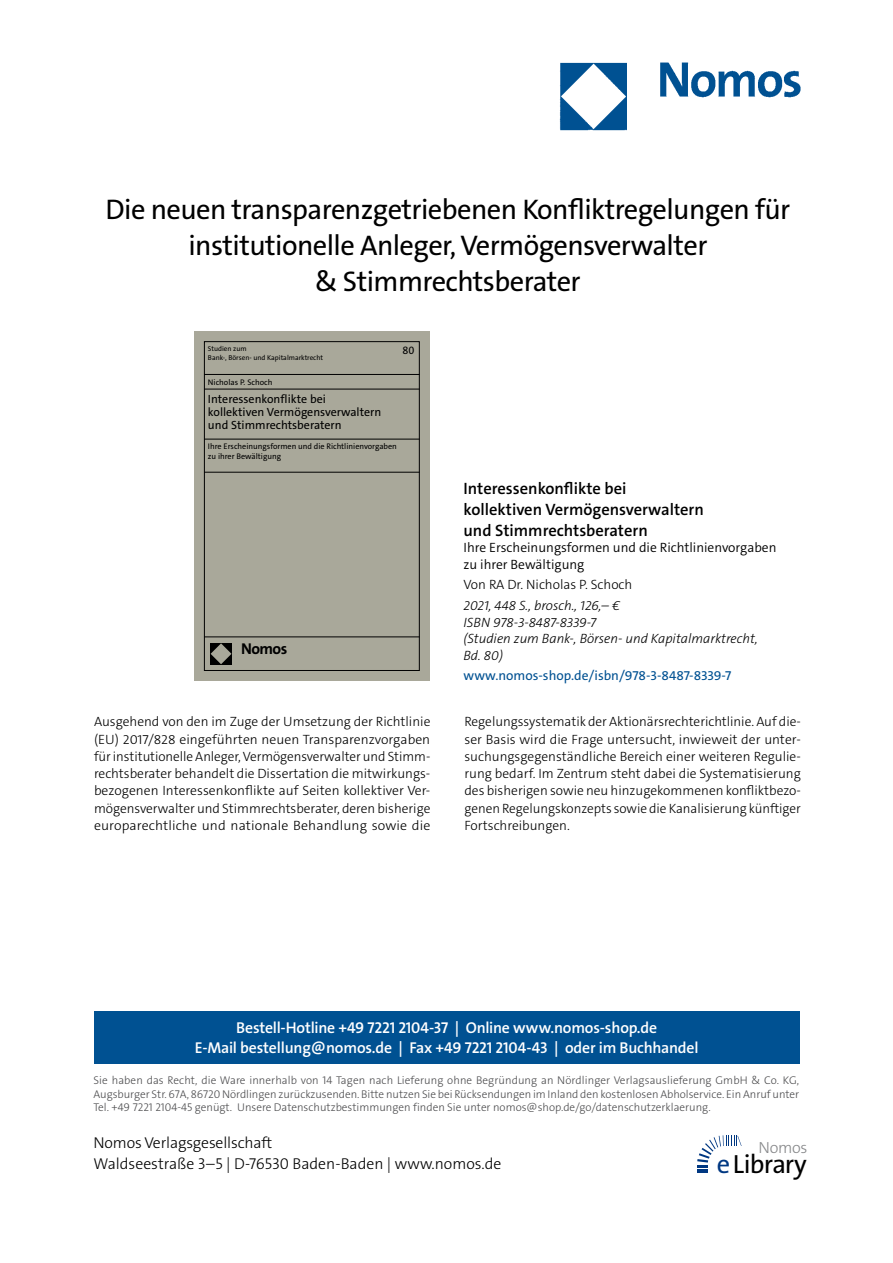
<style>
.page{position:relative;width:893px;height:1263px;background:#fff}
.page>*{position:absolute;margin:0;border:0;box-sizing:border-box;transform-origin:0 0}
.t1{font:28.5px/36px "The Sans Os F";letter-spacing:-.02em;color:#000;text-align:center}
.t2{font:26.4px "The Sans Os F";letter-spacing:-.03em;color:#000}
.t3{font:600 16.5px/21px "The Sans C5";color:#000}
.t4{font:300 16.2px "The Sans Os F";letter-spacing:-.02em;color:#87888a}
.t5{font:600 15.75px/21px "The Sans Os F";letter-spacing:-.01em;color:#fff;text-align:center}
.t6{font:300 15.75px/21px "The Sans Os F";color:#000}
.t7{font:700 15.75px "The Sans C5";letter-spacing:-.035em;color:#000}
.t8{font:300 13.5px/17.2px "The Sans C5";color:#000;text-align:justify}
.t9{font:italic 300 13.5px/16.5px "The Sans C5";color:#000}
.t10{font:300 13.5px/16.5px "The Sans C5";color:#000}
.t11{font:13.5px "The Sans C5";color:#005192}
.t12{font:12px/13px "The Sans C5";color:#000}
.t13{font:300 11.25px/13.5px "The Sans Os F";color:#4b4b4d;text-align:justify}
.t14{font:10.8px "The Sans C5";color:#000}
.t15{font:8.1px/9.8px "The Sans C5";color:#000}
.t16{font:7.05px/8.4px "The Sans C5";color:#000}
.s1{color:#003882}
</style>
<div class="page">
<img style="left:559px;top:62px;width:242px;height:69px">
<div style="left:94px;top:1011px;width:705px;height:52px;background:#005192"></div>
<svg style="left:697px;top:1135px;width:45px;height:38px"></svg>
<div style="left:194px;top:331px;width:236px;height:349px;background:#a9a89a"></div>
<div style="left:204px;top:341px;width:216px;height:330px;border:1px solid #000"></div>
<hr style="left:204px;top:374px;width:216px;height:1px;background:#000">
<hr style="left:204px;top:389px;width:216px;height:1px;background:#000">
<hr style="left:204px;top:439px;width:216px;height:1px;background:#000">
<hr style="left:204px;top:472px;width:216px;height:1px;background:#000">
<hr style="left:204px;top:637px;width:216px;height:1px;background:#000">
<div style="left:210px;top:643px;width:22px;height:22px;background:#000"></div>
<svg style="left:211px;top:643px;width:20px;height:21px"></svg>
<h1 class="t1" style="left:106px;top:194px;width:686px">Die neuen transparenzgetriebenen Konfliktregelungen für institutionelle Anleger, Vermögensverwalter<br>&amp; Stimmrechtsberater</h1>
<p class="t16" style="left:208px;top:345px;width:117px">Studien zum<br>Bank-, Börsen- und Kapitalmarktrecht</p>
<p class="t14" style="left:402px;top:343px;width:13px">80</p>
<p class="t15" style="left:208px;top:377px;width:66px">Nicholas P. Schoch</p>
<p class="t12" style="left:208px;top:392px;width:175px">Interessenkonflikte bei kollektiven Vermögensverwaltern und Stimmrechtsberatern</p>
<p class="t15" style="left:208px;top:441px;width:191px">Ihre Erscheinungsformen und die Richtlinienvorgaben zu ihrer Bewältigung</p>
<p class="t7" style="left:241px;top:638px;width:48px">Nomos</p>
<p class="t3" style="left:463px;top:478px;width:242px">Interessenkonflikte bei kollektiven Vermögensverwaltern und Stimmrechtsberatern</p>
<p class="t10" style="left:463px;top:539px;width:314px">Ihre Erscheinungsformen und die Richtlinienvorgaben zu ihrer Bewältigung</p>
<p class="t8" style="left:463px;top:576px;width:170px">Von RA Dr. Nicholas P. Schoch</p>
<p class="t9" style="left:463px;top:597px;width:296px">2021, 448 S., brosch., 126,– €<br>ISBN 978-3-8487-8339-7<br>(Studien zum Bank-, Börsen- und Kapitalmarktrecht,<br>Bd. 80)</p>
<p class="t11" style="left:463px;top:667px;width:269px">www.nomos-shop.de/isbn/978-3-8487-8339-7</p>
<p class="t8" style="left:94px;top:713px;width:338px">Ausgehend von den im Zuge der Umsetzung der Richtlinie (EU) 2017/828 eingeführten neuen Transparenzvorgaben für institutionelle Anleger, Vermögensverwalter und Stimm&shy;rechtsberater behandelt die Dissertation die mitwirkungs&shy;bezogenen Interessenkonflikte auf Seiten kollektiver Ver&shy;mögensverwalter und Stimmrechtsberater, deren bisherige europarechtliche und nationale Behandlung sowie die</p>
<p class="t8" style="left:464px;top:713px;width:338px">Regelungssystematik der Aktionärsrechterichtlinie. Auf die&shy;ser Basis wird die Frage untersucht, inwieweit der unter&shy;suchungsgegenständliche Bereich einer weiteren Regulie&shy;rung bedarf. Im Zentrum steht dabei die Systematisierung des bisherigen sowie neu hinzugekommenen konfliktbezo&shy;genen Regelungskonzepts sowie die Kanalisierung künftiger Fortschreibungen.</p>
<p class="t5" style="left:195px;top:1017px;width:505px">Bestell-Hotline +49 7221 2104-37 | Online www.nomos-shop.de<br>E-Mail bestellung@nomos.de | Fax +49 7221 2104-43 | oder im Buchhandel</p>
<p class="t13" style="left:94px;top:1074px;width:707px">Sie haben das Recht, die Ware innerhalb von 14 Tagen nach Lieferung ohne Begründung an Nördlinger Verlagsauslieferung GmbH &amp; Co. KG, Augsburger Str. 67A, 86720 Nördlingen zurückzusenden. Bitte nutzen Sie bei Rücksendungen im Inland den kostenlosen Abholservice. Ein Anruf unter Tel. +49 7221 2104-45 genügt. Unsere Datenschutzbestimmungen finden Sie unter nomos@shop.de/go/datenschutzerklaerung.</p>
<p class="t6" style="left:94px;top:1133px;width:409px">Nomos Verlagsgesellschaft<br>Waldseestraße 3–5 | D-76530 Baden-Baden | www.nomos.de</p>
<p class="t4" style="left:758px;top:1137px;width:51px">Nomos</p>
<h2 class="t2" style="left:717px;top:1153px;width:91px"><span class="s1">e</span>Library</h2>
</div>
